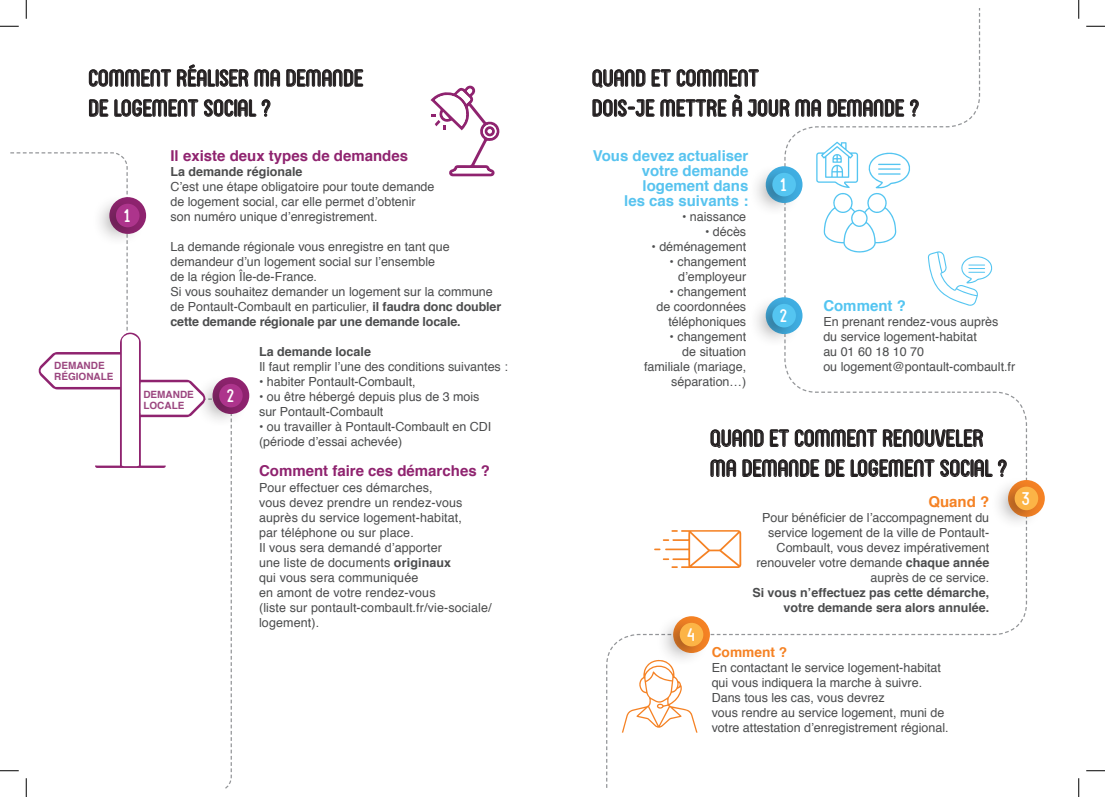
<style>
.page{position:relative;width:1105px;height:797px;background:#fff}
.page>*{position:absolute;margin:0;border:0;box-sizing:border-box;transform-origin:0 0}
.t1{font:22.5px/30px "FV Almelo";color:#231f20}
.t2{font:17.5px "FV Almelo";color:#fff}
.t3{font:700 15px/15px "Helvetica";color:#57c3ef;text-align:right}
.t4{font:700 15px "Helvetica";color:#8f236f}
.t5{font:700 15px "Helvetica";color:#54c5f1}
.t6{font:700 15px "Helvetica";color:#f58224}
.t7{font:700 13.75px "Helvetica";color:#f58224}
.t8{font:12.5px/15px "Helvetica";color:#4b4c4d}
.t9{font:700 12.5px/15px "Helvetica";color:#4b4c4d;text-align:right}
.t10{font:700 10px/11.2px "Helvetica";color:#9b467f}
.s1{font-weight:700}
</style>
<div class="page">
<svg style="left:9px;top:427px;width:223px;height:361px"></svg>
<svg style="left:89px;top:69px;width:82px;height:18px"></svg>
<svg style="left:177px;top:64px;width:103px;height:23px"></svg>
<svg style="left:286px;top:69px;width:77px;height:18px"></svg>
<svg style="left:89px;top:99px;width:19px;height:18px"></svg>
<svg style="left:114px;top:99px;width:84px;height:18px"></svg>
<svg style="left:204px;top:99px;width:52px;height:18px"></svg>
<svg style="left:262px;top:99px;width:8px;height:18px"></svg>
<svg style="left:710px;top:429px;width:54px;height:19px"></svg>
<svg style="left:770px;top:429px;width:19px;height:18px"></svg>
<svg style="left:795px;top:429px;width:82px;height:18px"></svg>
<svg style="left:883px;top:429px;width:100px;height:18px"></svg>
<svg style="left:710px;top:459px;width:26px;height:18px"></svg>
<svg style="left:742px;top:459px;width:77px;height:18px"></svg>
<svg style="left:825px;top:459px;width:182px;height:18px"></svg>
<svg style="left:592px;top:9px;width:401px;height:347px"></svg>
<svg style="left:654px;top:530px;width:87px;height:38px"></svg>
<svg style="left:606px;top:633px;width:207px;height:155px"></svg>
<div style="left:990px;top:477px;width:54px;height:53px;background:#231f20;opacity:.4"></div>
<div style="left:1015px;top:486px;width:23px;height:24px;background:#fcb446;border-radius:50%"></div>
<div style="left:748px;top:294px;width:54px;height:54px;background:#231f20;opacity:.4"></div>
<div style="left:772px;top:304px;width:24px;height:23px;background:#54c5f1;border-radius:50%"></div>
<div style="left:655px;top:613px;width:54px;height:53px;background:#231f20;opacity:.4"></div>
<div style="left:680px;top:623px;width:23px;height:23px;background:#fcb446;border-radius:50%"></div>
<div style="left:748px;top:163px;width:54px;height:54px;background:#231f20;opacity:.4"></div>
<div style="left:772px;top:173px;width:24px;height:23px;background:#54c5f1;border-radius:50%"></div>
<svg style="left:430px;top:85px;width:70px;height:91px"></svg>
<div style="left:195px;top:374px;width:53px;height:53px;background:#231f20;opacity:.4"></div>
<div style="left:219px;top:384px;width:24px;height:23px;background:#ad348c;border-radius:50%"></div>
<svg style="left:9px;top:152px;width:204px;height:316px"></svg>
<svg style="left:0;top:25px;width:19px;height:2px"></svg>
<svg style="left:1086px;top:25px;width:19px;height:2px"></svg>
<svg style="left:0;top:770px;width:19px;height:1px"></svg>
<svg style="left:1086px;top:770px;width:19px;height:1px"></svg>
<svg style="left:25px;top:0;width:2px;height:19px"></svg>
<svg style="left:25px;top:778px;width:2px;height:19px"></svg>
<svg style="left:1078px;top:0;width:1px;height:19px"></svg>
<svg style="left:1078px;top:778px;width:1px;height:19px"></svg>
<h1 class="t1" style="left:88px;top:62px;width:277px">COMMENT RÉALISER MA DEMANDE<br>DE LOGEMENT SOCIAL ?</h1>
<h2 class="t2" style="left:124px;top:205px;width:8px">1</h2>
<p class="t10" style="left:54px;top:359px;width:61px">DEMANDE<br>RÉGIONALE</p>
<p class="t4" style="left:170px;top:144px;width:239px">Il existe deux types de demandes</p>
<p class="t9" style="left:170px;top:165px;width:133px">La demande régionale</p>
<p class="t8" style="left:170px;top:180px;width:266px">C’est une étape obligatoire pour toute demande de logement social, car elle permet d’obtenir son numéro unique d’enregistrement.</p>
<p class="t8" style="left:170px;top:240px;width:332px">La demande régionale vous enregistre en tant que demandeur d’un logement social sur l’ensemble<br>de la région Île-de-France.<br>Si vous souhaitez demander un logement sur la commune de Pontault-Combault en particulier, <span class="s1">il faudra donc doubler cette demande régionale par une demande locale.</span></p>
<p class="t9" style="left:259px;top:345px;width:113px">La demande locale</p>
<p class="t8" style="left:259px;top:360px;width:250px">Il faut remplir l’une des conditions suivantes :</p>
<p class="t8" style="left:259px;top:375px;width:158px">• habiter Pontault-Combault,</p>
<p class="t8" style="left:259px;top:390px;width:222px">• ou être hébergé depuis plus de 3 mois sur Pontault-Combault</p>
<p class="t8" style="left:259px;top:420px;width:234px">• ou travailler à Pontault-Combault en CDI (période d’essai achevée)</p>
<p class="t4" style="left:259px;top:459px;width:232px">Comment faire ces démarches ?</p>
<p class="t8" style="left:259px;top:480px;width:234px">Pour effectuer ces démarches,<br>vous devez prendre un rendez-vous auprès du service logement-habitat,<br>par téléphone ou sur place.<br>Il vous sera demandé d’apporter<br>une liste de documents <span class="s1">originaux<br></span>qui vous sera communiquée<br>en amont de votre rendez-vous<br>(liste sur pontault-combault.fr/vie-sociale/ logement).</p>
<h2 class="t2" style="left:226px;top:385px;width:9px">2</h2>
<p class="t10" style="left:143px;top:388px;width:52px">DEMANDE<br>LOCALE</p>
<h1 class="t1" style="left:592px;top:62px;width:329px">QUAND ET COMMENT<br>DOIS-JE METTRE À JOUR MA DEMANDE ?</h1>
<p class="t3" style="left:593px;top:149px;width:157px">Vous devez actualiser votre demande logement dans<br>les cas suivants :</p>
<p class="t8" style="left:682px;top:210px;width:66px">• naissance</p>
<p class="t8" style="left:705px;top:225px;width:43px">• décès</p>
<p class="t8" style="left:651px;top:240px;width:96px">• déménagement</p>
<p class="t8" style="left:670px;top:255px;width:78px;text-align:right">• changement d’employeur</p>
<p class="t8" style="left:656px;top:285px;width:91px;text-align:right">• changement de coordonnées téléphoniques</p>
<p class="t8" style="left:644px;top:330px;width:104px;text-align:right">• changement<br>de situation familiale (mariage, séparation…)</p>
<h2 class="t2" style="left:780px;top:174px;width:8px">1</h2>
<h2 class="t2" style="left:780px;top:305px;width:9px">2</h2>
<p class="t5" style="left:823px;top:294px;width:84px">Comment ?</p>
<p class="t8" style="left:823px;top:315px;width:193px">En prenant rendez-vous auprès du service logement-habitat<br>au 01 60 18 10 70<br>ou logement@pontault-combault.fr</p>
<h2 class="t2" style="left:687px;top:624px;width:10px">4</h2>
<h1 class="t1" style="left:710px;top:422px;width:299px">QUAND ET COMMENT RENOUVELER<br>MA DEMANDE DE LOGEMENT SOCIAL ?</h1>
<p class="t6" style="left:928px;top:489px;width:62px">Quand ?</p>
<p class="t8" style="left:756px;top:510px;width:234px;text-align:right">Pour bénéficier de l’accompagnement du service logement de la ville de Pontault-Combault, vous devez impérativement renouveler votre demande <span class="s1">chaque année </span>auprès de ce service.</p>
<p class="t9" style="left:752px;top:585px;width:238px">Si vous n’effectuez pas cette démarche, votre demande sera alors annulée.</p>
<p class="t7" style="left:712px;top:640px;width:77px">Comment ?</p>
<p class="t8" style="left:712px;top:660px;width:238px">En contactant le service logement-habitat qui vous indiquera la marche à suivre.<br>Dans tous les cas, vous devrez<br>vous rendre au service logement, muni de votre attestation d’enregistrement régional.</p>
<h2 class="t2" style="left:1022px;top:488px;width:10px">3</h2>
</div>
